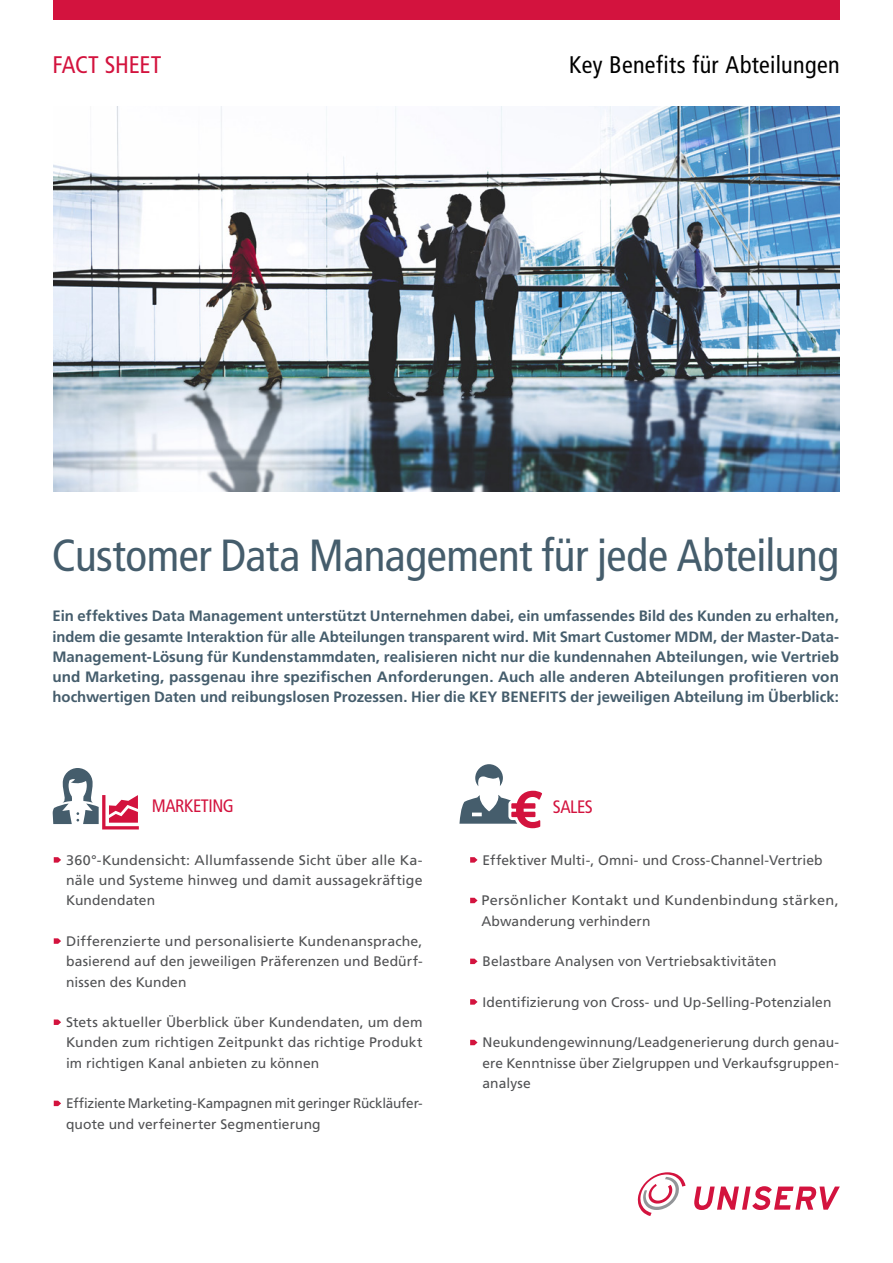
<style>
.page{position:relative;width:893px;height:1263px;background:#fff}
.page>*{position:absolute;margin:0;border:0;box-sizing:border-box;transform-origin:0 0}
.t1{font:condensed 45px "Frutiger LT Com";letter-spacing:-.01em;color:#455d6c}
.t2{font:condensed 24px "Frutiger LT Com";letter-spacing:.015em;color:#000}
.t3{font:condensed 24px "Frutiger LT Com";letter-spacing:-.01em;color:#d3133e}
.t4{font:condensed 18px "Frutiger LT Com";letter-spacing:-.025em;color:#d3133e}
.t5{font:700 15px/20.2px "Frutiger LT Com";color:#455d6c;text-align:justify}
.t6{font:13.8px/20.2px "Frutiger LT Com";letter-spacing:.005em;color:#515254;text-align:justify}
.t7{font:13.8px/20.2px "Frutiger LT Com";letter-spacing:.005em;color:#515254;scale:1.05 1}
</style>
<div class="page">
<div style="left:53px;top:0;width:787px;height:19px;background:#d3133e"></div>
<svg style="left:694px;top:1186px;width:146px;height:24px"></svg>
<svg style="left:638px;top:1172px;width:47px;height:44px"></svg>
<svg style="left:54px;top:857px;width:7px;height:6px"></svg>
<svg style="left:54px;top:938px;width:7px;height:6px"></svg>
<svg style="left:54px;top:1019px;width:7px;height:6px"></svg>
<svg style="left:54px;top:1101px;width:7px;height:5px"></svg>
<svg style="left:470px;top:857px;width:7px;height:6px"></svg>
<svg style="left:470px;top:898px;width:7px;height:5px"></svg>
<svg style="left:470px;top:959px;width:7px;height:5px"></svg>
<svg style="left:470px;top:999px;width:7px;height:6px"></svg>
<svg style="left:470px;top:1040px;width:7px;height:5px"></svg>
<img style="left:53px;top:106px;width:787px;height:385px">
<svg style="left:53px;top:768px;width:86px;height:61px"></svg>
<svg style="left:459px;top:764px;width:83px;height:64px"></svg>
<h2 class="t3" style="left:52px;top:51px;width:111px">FACT SHEET</h2>
<h2 class="t2" style="left:569px;top:51px;width:272px">Key Benefits für Abteilungen</h2>
<h1 class="t1" style="left:52px;top:529px;width:789px">Customer Data Management für jede Abteilung</h1>
<p class="t5" style="left:52px;top:606px;width:788px">Ein effektives Data Management unterstützt Unternehmen dabei, ein umfassendes Bild des Kunden zu erhalten, indem die gesamte Interaktion für alle Abteilungen transparent wird. Mit Smart Customer MDM, der Master-Data-Management-Lösung für Kundenstammdaten, realisieren nicht nur die kundennahen Abteilungen, wie Vertrieb und Marketing, passgenau ihre spezifischen Anforderungen. Auch alle anderen Abteilungen profitieren von hochwertigen Daten und reibungslosen Prozessen. Hier die KEY BENEFITS der jeweiligen Abteilung im Überblick:</p>
<h3 class="t4" style="left:152px;top:795px;width:84px">MARKETING</h3>
<h3 class="t4" style="left:553px;top:796px;width:42px">SALES</h3>
<p class="t6" style="left:66px;top:850px;width:358px">360°-Kundensicht: Allumfassende Sicht über alle Ka&shy;näle und Systeme hinweg und damit aussagekräftige Kundendaten</p>
<p class="t6" style="left:66px;top:931px;width:358px">Differenzierte und personalisierte Kundenansprache, basierend auf den jeweiligen Präferenzen und Bedürf&shy;nissen des Kunden</p>
<p class="t6" style="left:66px;top:1012px;width:358px">Stets aktueller Überblick über Kundendaten, um dem Kunden zum richtigen Zeitpunkt das richtige Produkt im richtigen Kanal anbieten zu können</p>
<p class="t6" style="left:66px;top:1093px;width:358px">Effiziente Marketing-Kampagnen mit geringer Rückläufer&shy;quote und verfeinerter Segmentierung</p>
<p class="t6" style="left:483px;top:850px;width:342px">Effektiver Multi-, Omni- und Cross-Channel-Vertrieb</p>
<p class="t7" style="left:481px;top:890px;width:342px">Persönlicher Kontakt und Kundenbindung stärken,<br>Abwanderung verhindern</p>
<p class="t6" style="left:483px;top:951px;width:295px">Belastbare Analysen von Vertriebsaktivitäten</p>
<p class="t6" style="left:483px;top:992px;width:350px">Identifizierung von Cross- und Up-Selling-Potenzialen</p>
<p class="t6" style="left:483px;top:1032px;width:358px">Neukundengewinnung/Leadgenerierung durch genau&shy;ere Kenntnisse über Zielgruppen und Verkaufsgruppen&shy;analyse</p>
</div>
